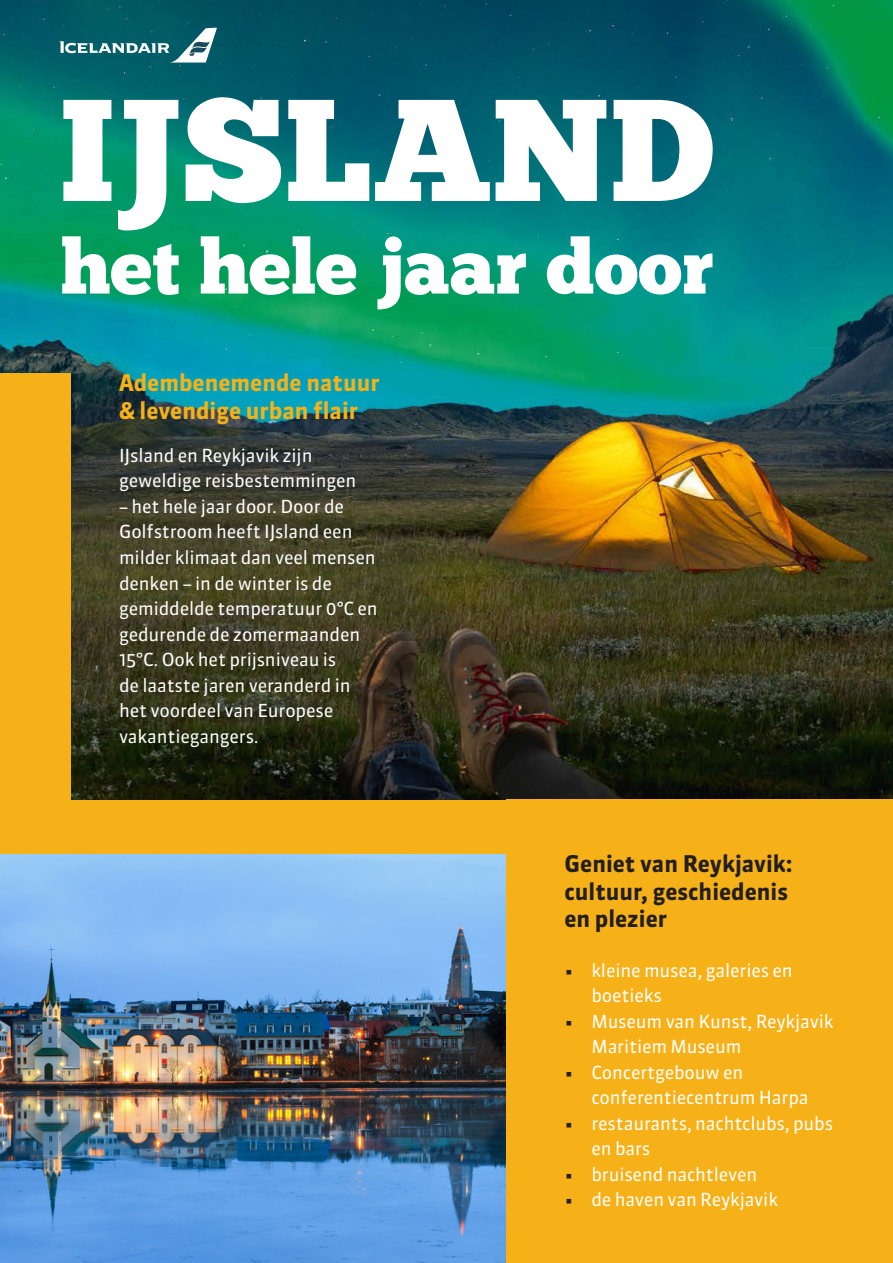
<style>
.page{position:relative;width:893px;height:1263px;background:#fff}
.page>*{position:absolute;margin:0;border:0;box-sizing:border-box;transform-origin:0 0}
.t1{font:144.6px "Chunk Five Ex";color:#fff}
.t2{font:76.35px "Chunk Five Ex";color:#fff}
.t3{font:700 22.95px/27.6px "Sanuk";color:#231f20}
.t4{font:700 22.95px/27.6px "Sanuk";color:#f4b119}
.t5{font:18px/25.5px "Sanuk";letter-spacing:-.01em;color:#fff}
.s1{color:#231f20}
</style>
<div class="page">
<div style="left:0;top:799px;width:506px;height:55px;background:#f7b118"></div>
<img style="left:0;top:854px;width:506px;height:409px">
<img style="left:0;top:0;width:893px;height:799px">
<div style="left:506px;top:799px;width:387px;height:464px;background:#f7b118"></div>
<div style="left:0;top:373px;width:71px;height:441px;background:#f7b118"></div>
<svg style="left:60px;top:28px;width:157px;height:35px"></svg>
<p class="t1" style="left:60px;top:42px;width:656px">IJSLAND</p>
<p class="t2" style="left:60px;top:209px;width:655px">het hele jaar door</p>
<p class="t4" style="left:119px;top:369px;width:262px">Adembenemende natuur &amp; levendige urban flair</p>
<p class="t5" style="left:119px;top:443px;width:239px">IJsland en Reykjavik zijn geweldige reisbestemmingen</p>
<p class="t5" style="left:119px;top:494px;width:260px">– het hele jaar door. Door de<br>Golfstroom heeft IJsland een milder klimaat dan veel mensen denken – in de winter is de gemiddelde temperatuur 0°C en gedurende de zomermaanden<br>15°C. Ook het prijsniveau is<br>de laatste jaren veranderd in het voordeel van Europese vakantiegangers.</p>
<p class="t3" style="left:564px;top:850px;width:230px">Geniet van Reykjavik: cultuur, geschiedenis en plezier</p>
<p class="t5" style="left:591px;top:957px;width:203px;text-indent:-27px"><span class="s1">•</span> kleine musea, galeries en boetieks</p>
<p class="t5" style="left:591px;top:1008px;width:244px;text-indent:-27px"><span class="s1">•</span> Museum van Kunst, Reykjavik<br>Maritiem Museum</p>
<p class="t5" style="left:591px;top:1059px;width:219px;text-indent:-27px"><span class="s1">•</span> Concertgebouw en conferentiecentrum Harpa</p>
<p class="t5" style="left:591px;top:1110px;width:243px;text-indent:-27px"><span class="s1">•</span> restaurants, nachtclubs, pubs en bars</p>
<p class="t5" style="left:564px;top:1161px;width:194px"><span class="s1">•</span> bruisend nachtleven</p>
<p class="t5" style="left:564px;top:1187px;width:215px"><span class="s1">•</span> de haven van Reykjavik</p>
</div>
